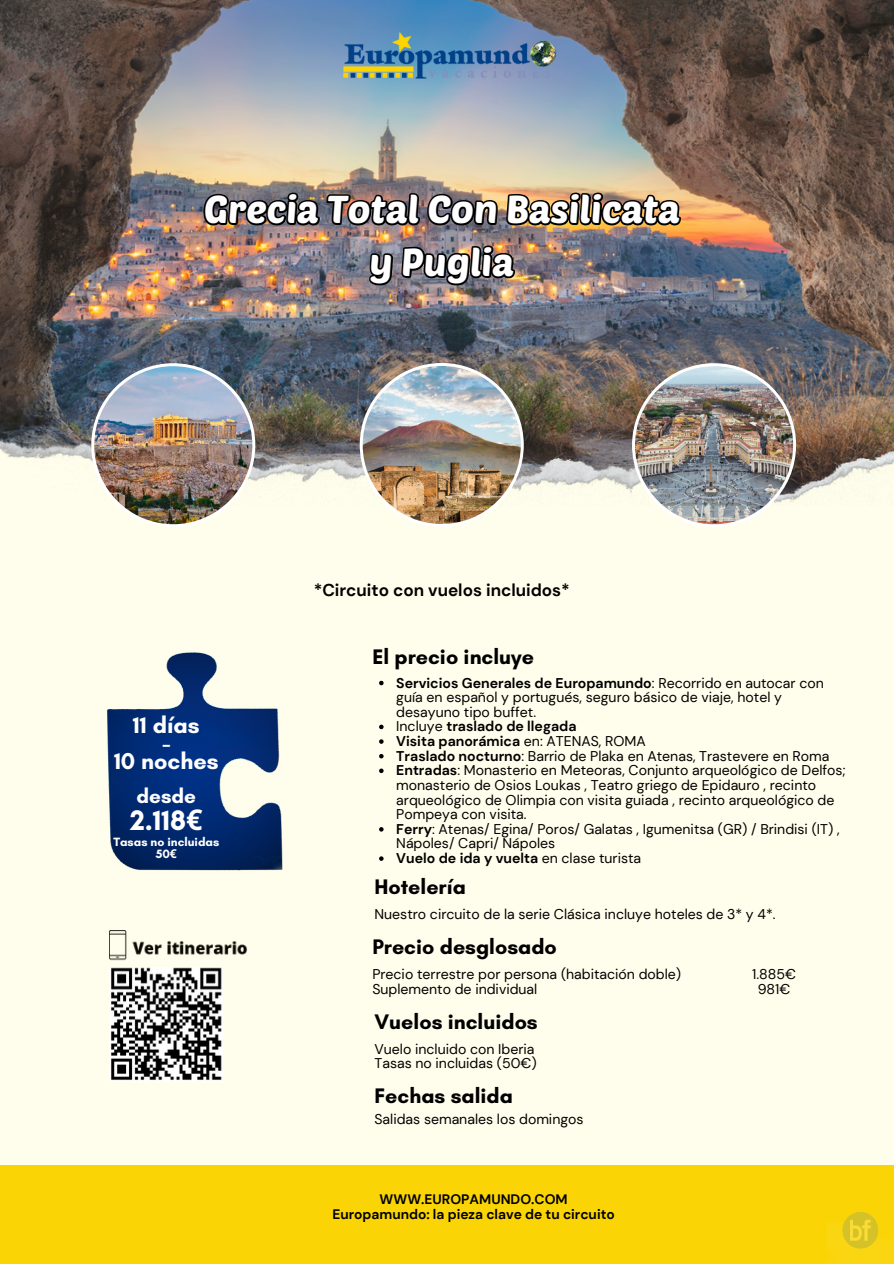
<style>
.page{position:relative;width:894px;height:1264px;background:#fff}
.page>*{position:absolute;margin:0;border:0;box-sizing:border-box;transform-origin:0 0}
.t1{font:38.25px/52.8px "Poetsen One";color:#fff;text-align:center}
.t2{font:700 28.8px "Glacial Indifference";color:#fff}
.t3{font:700 23.4px/18.3px "Glacial Indifference";color:#fff;text-align:center}
.t4{font:700 21.45px "Glacial Indifference";color:#000}
.t5{font:700 20.7px "Glacial Indifference";color:#fff}
.t6{font:700 17.1px "DM Sans";color:#000}
.t7{font:14.1px/14.7px "DM Sans";color:#000}
.t8{font:700 14.1px "DM Sans";color:#000}
.t9{font:700 13.8px/15px "DM Sans";color:#000;text-align:center}
.t10{font:700 12.3px/12.3px "Glacial Indifference";color:#fff;text-align:center}
.s1{font-family:"Noto Sans"}
.s2{font-weight:700}
.s3{font-weight:400}
</style>
<div class="page">
<div style="left:0;top:0;width:893px;height:1263px;background:#fffeec"></div>
<div style="left:0;top:1164px;width:893px;height:99px;background:#fad404"></div>
<img style="left:0;top:0;width:893px;height:437px">
<img style="left:0;top:437px;width:893px;height:63px">
<img style="left:91px;top:363px;width:164px;height:164px">
<img style="left:632px;top:363px;width:163px;height:164px">
<img style="left:107px;top:652px;width:176px;height:219px">
<img style="left:109px;top:930px;width:138px;height:31px">
<img style="left:336px;top:32px;width:226px;height:30px">
<img style="left:109px;top:967px;width:114px;height:114px">
<img style="left:202px;top:62px;width:481px;height:258px">
<img style="left:359px;top:173px;width:164px;height:354px">
<svg style="left:379px;top:680px;width:4px;height:5px"></svg>
<svg style="left:379px;top:724px;width:4px;height:5px"></svg>
<svg style="left:379px;top:739px;width:4px;height:4px"></svg>
<svg style="left:379px;top:754px;width:4px;height:4px"></svg>
<svg style="left:379px;top:768px;width:4px;height:5px"></svg>
<svg style="left:379px;top:827px;width:4px;height:4px"></svg>
<svg style="left:379px;top:856px;width:4px;height:4px"></svg>
<img style="left:827px;top:1211px;width:66px;height:52px">
<p class="t1" style="left:204px;top:181px;width:477px">Grecia Total Con Basilicata y Puglia</p>
<p class="t3" style="left:114px;top:715px;width:106px">11 días<br>-<br>10 noches</p>
<h2 class="t5" style="left:136px;top:783px;width:61px">desde</h2>
<h5 class="t2" style="left:130px;top:802px;width:74px">2.118<span class="s1">€</span></h5>
<p class="t10" style="left:113px;top:835px;width:107px">Tasas no incluidas<br>50<span class="s1">€</span></p>
<h2 class="t6" style="left:313px;top:579px;width:258px">*Circuito con vuelos incluidos*</h2>
<h2 class="t4" style="left:372px;top:643px;width:163px">El precio incluye</h2>
<p class="t7" style="left:396px;top:675px;width:429px"><span class="s2">Servicios Generales de Europamundo</span>: Recorrido en autocar con guía en español y portugués, seguro básico de viaje, hotel y desayuno tipo buffet.</p>
<p class="t8" style="left:396px;top:717px;width:182px"><span class="s3">Incluye</span> traslado de llegada</p>
<p class="t8" style="left:396px;top:732px;width:251px">Visita panorámica <span class="s3">en: ATENAS, ROMA</span></p>
<p class="t7" style="left:396px;top:748px;width:434px"><span class="s2">Traslado nocturno</span>: Barrio de Plaka en Atenas, Trastevere en Roma</p>
<p class="t7" style="left:396px;top:763px;width:451px"><span class="s2">Entradas</span>: Monasterio en Meteoras, Conjunto arqueológico de Delfos; monasterio de Osios Loukas , Teatro griego de Epidauro , recinto arqueológico de Olimpia con visita guiada , recinto arqueológico de Pompeya con visita.</p>
<h2 class="t7" style="left:396px;top:821px;width:444px"><span class="s2">Ferry</span>: Atenas/ Egina/ Poros/ Galatas , Igumenitsa (GR) / Brindisi (IT) ,<br>Nápoles/ Capri/ Nápoles</h2>
<p class="t8" style="left:396px;top:849px;width:246px">Vuelo de ida y vuelta <span class="s3">en clase turista</span></p>
<p class="t4" style="left:374px;top:874px;width:93px">Hotelería</p>
<p class="t7" style="left:374px;top:907px;width:402px">Nuestro circuito de la serie Clásica incluye hoteles de 3* y 4*.</p>
<p class="t4" style="left:372px;top:933px;width:186px">Precio desglosado</p>
<p class="t7" style="left:372px;top:967px;width:310px">Precio terrestre por persona (habitación doble)</p>
<p class="t7" style="left:752px;top:967px;width:45px">1.885€</p>
<p class="t7" style="left:372px;top:981px;width:166px">Suplemento de individual</p>
<p class="t7" style="left:757px;top:981px;width:34px">981€</p>
<h2 class="t4" style="left:374px;top:1008px;width:165px">Vuelos incluidos</h2>
<h5 class="t7" style="left:374px;top:1041px;width:161px">Vuelo incluido con Iberia</h5>
<p class="t7" style="left:374px;top:1056px;width:164px">Tasas no incluidas (50€)</p>
<p class="t4" style="left:374px;top:1082px;width:140px">Fechas salida</p>
<h2 class="t7" style="left:374px;top:1111px;width:210px">Salidas semanales los domingos</h2>
<p class="t9" style="left:332px;top:1192px;width:284px">WWW.EUROPAMUNDO.COM<br>Europamundo: la pieza clave de tu circuito</p>
</div>
